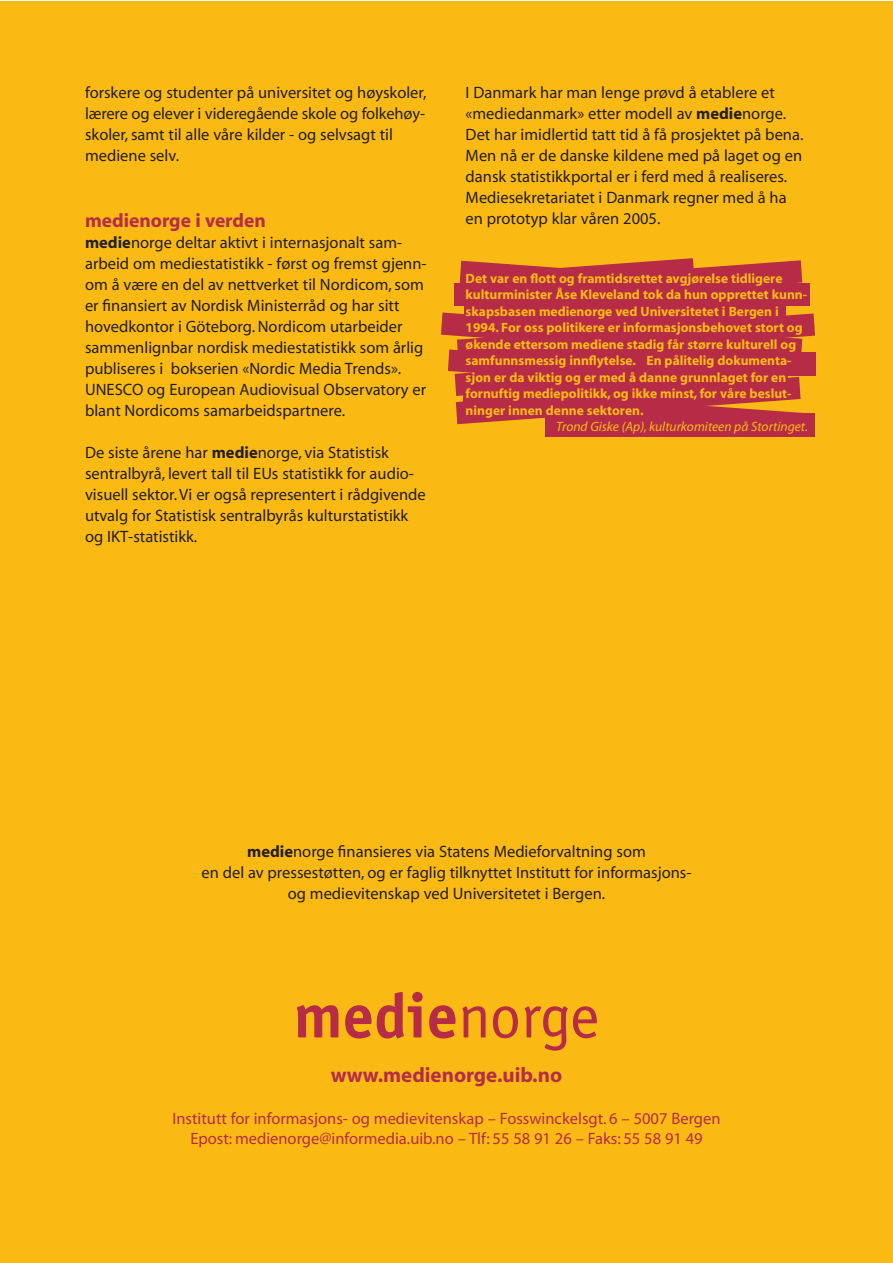
<style>
.page{position:relative;width:893px;height:1263px;background:#fff}
.page>*{position:absolute;margin:0;border:0;box-sizing:border-box;transform-origin:0 0}
.t1{font:700 63px "Officina Sans";color:#b62c47}
.t2{font:700 21px "Myriad";color:#b62c47}
.t3{font:700 19.5px "Myriad";color:#b62c47}
.t4{font:16.5px/21px "Myriad";color:#231f20}
.t5{font:16.5px/19.8px "Myriad";color:#b62c47;text-align:center}
.t6{font:700 13.5px/16.5px "Myriad";color:#fbba13}
.t7{font:italic 13.5px "Myriad";color:#fbba13}
.s1{font-weight:700}
.s2{font-weight:400}
</style>
<div class="page">
<div style="left:0;top:1px;width:892px;height:1262px;background:#fbba13"></div>
<div style="left:454px;top:283px;width:356px;height:22px;background:#b62c47"></div>
<div style="left:465px;top:298px;width:321px;height:22px;background:#b62c47"></div>
<div style="left:545px;top:414px;width:269px;height:23px;background:#b62c47"></div>
<svg style="left:460px;top:258px;width:342px;height:25px"></svg>
<svg style="left:441px;top:312px;width:374px;height:124px"></svg>
<p class="t4" style="left:85px;top:83px;width:343px">forskere og studenter på universitet og høyskoler, lærere og elever i videregående skole og folkehøy&shy;skoler, samt til alle våre kilder - og selvsagt til mediene selv.</p>
<p class="t3" style="left:85px;top:213px;width:182px">medienorge i verden</p>
<p class="t4" style="left:85px;top:233px;width:343px"><span class="s1">medie</span>norge deltar aktivt i internasjonalt sam&shy;arbeid om mediestatistikk - først og fremst gjenn&shy;om å være en del av nettverket til Nordicom, som er finansiert av Nordisk Ministerråd og har sitt hovedkontor i Göteborg. Nordicom utarbeider sammenlignbar nordisk mediestatistikk som årlig publiseres i bokserien «Nordic Media Trends».<br>UNESCO og European Audiovisual Observatory er blant Nordicoms samarbeidspartnere.</p>
<p class="t4" style="left:85px;top:443px;width:342px">De siste årene har <span class="s1">medie</span>norge, via Statistisk sentralbyrå, levert tall til EUs statistikk for audio&shy;visuell sektor. Vi er også representert i rådgivende utvalg for Statistisk sentralbyrås kulturstatistikk og IKT-statistikk.</p>
<p class="t4" style="left:466px;top:83px;width:339px">I Danmark har man lenge prøvd å etablere et «mediedanmark» etter modell av <span class="s1">medie</span>norge.<br>Det har imidlertid tatt tid å få prosjektet på bena.<br>Men nå er de danske kildene med på laget og en dansk statistikkportal er i ferd med å realiseres.<br>Mediesekretariatet i Danmark regner med å ha en prototyp klar våren 2005.</p>
<p class="t6" style="left:466px;top:271px;width:343px">Det var en flott og framtidsrettet avgjørelse tidligere kulturminister Åse Kleveland tok da hun opprettet kunn&shy;skapsbasen medienorge ved Universitetet i Bergen i 1994. For oss politikere er informasjonsbehovet stort og økende ettersom mediene stadig får større kulturell og samfunnsmessig innflytelse. En pålitelig dokumenta&shy;sjon er da viktig og er med å danne grunnlaget for en fornuftig mediepolitikk, og ikke minst, for våre beslut&shy;ninger innen denne sektoren.</p>
<p class="t7" style="left:556px;top:422px;width:253px">Trond Giske (Ap), kulturkomiteen på Stortinget.</p>
<p class="t4" style="left:202px;top:842px;width:492px;text-align:center"><span class="s1">medie</span>norge finansieres via Statens Medieforvaltning som<br>en del av pressestøtten, og er faglig tilknyttet Institutt for informasjons&shy;og medievitenskap ved Universitetet i Bergen.</p>
<h1 class="t1" style="left:294px;top:992px;width:307px">medie<span class="s2">norge</span></h1>
<p class="t2" style="left:331px;top:1067px;width:233px">www.medienorge.uib.no</p>
<p class="t5" style="left:172px;top:1110px;width:550px">Institutt for informasjons- og medievitenskap – Fosswinckelsgt. 6 – 5007 Bergen<br>Epost: medienorge@informedia.uib.no – Tlf: 55 58 91 26 – Faks: 55 58 91 49</p>
</div>
